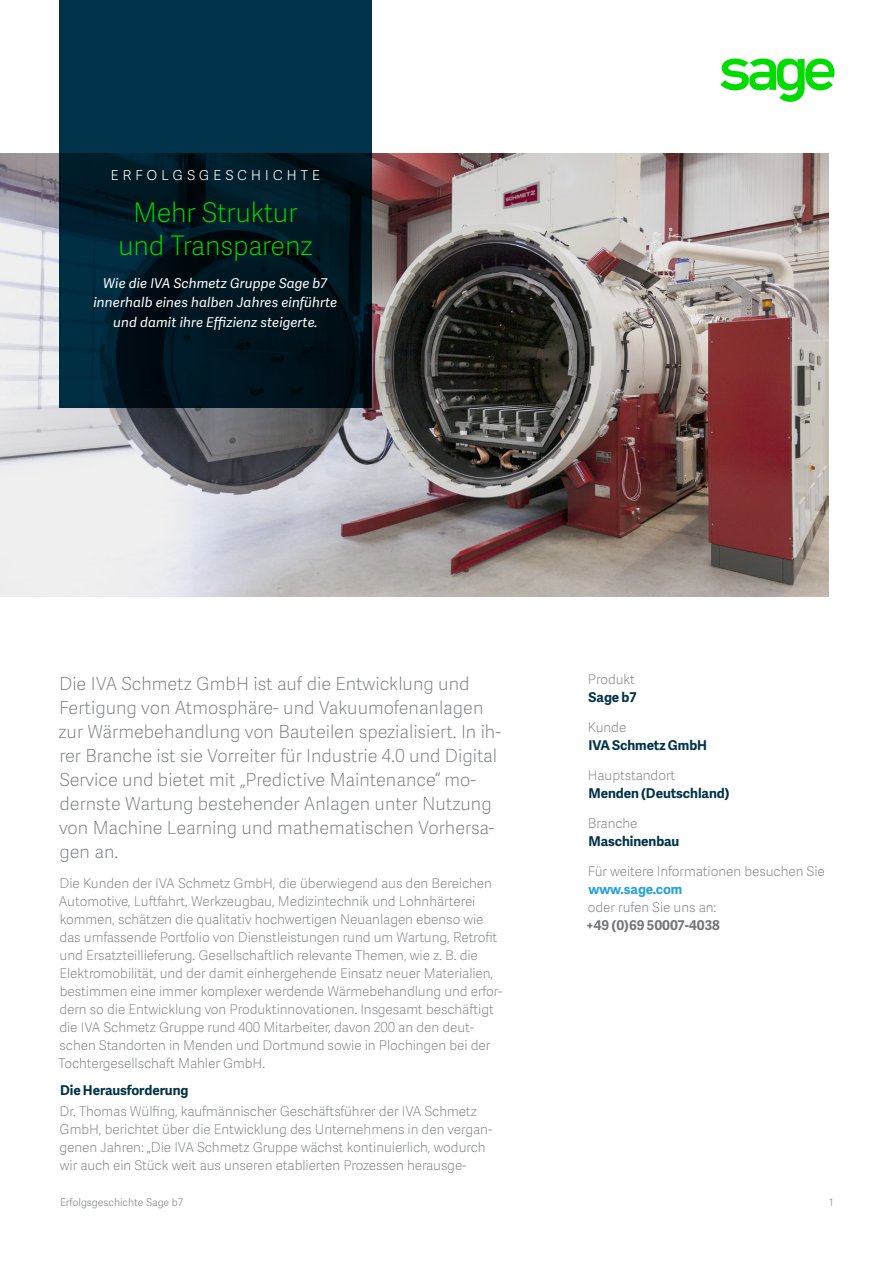
<style>
.page{position:relative;width:893px;height:1263px;background:#fff}
.page>*{position:absolute;margin:0;border:0;box-sizing:border-box;transform-origin:0 0}
.t1{font:27px/33px "Adelle Sans SAGE Th";letter-spacing:-.01em;color:#00dc00;text-align:center}
.t2{font:18px/24px "Adelle Sans SAGE Th";color:#75787b}
.t3{font:18px "Adelle Sans SAGE Th";letter-spacing:.2em;color:#fff}
.t4{font:13.5px/18px "Adelle Sans SAGE Th";letter-spacing:-.005em;color:#75787b}
.t5{font:italic 13.5px/19.5px "Adelle Sans SAGE";letter-spacing:.01em;color:#fff;text-align:center}
.t6{font:700 13.5px "Adelle Sans SAGE";letter-spacing:-.005em;color:#003349}
.t7{font:700 13.5px "Adelle Sans SAGE";letter-spacing:-.005em;color:#75787b}
.t8{font:700 13.5px "Adelle Sans SAGE";letter-spacing:-.005em;color:#28a3da}
.t9{font:10.5px "Adelle Sans SAGE Lt";letter-spacing:-.005em;color:#888b8d}
</style>
<div class="page">
<svg style="left:720px;top:58px;width:115px;height:44px"></svg>
<img style="left:0;top:153px;width:828px;height:444px">
<svg style="left:59px;top:0;width:312px;height:407px;background:#002231"></svg>
<h2 class="t3" style="left:110px;top:161px;width:211px">erfolgsgeschichte</h2>
<h1 class="t1" style="left:118px;top:195px;width:196px">Mehr Struktur und Transparenz</h1>
<p class="t5" style="left:93px;top:273px;width:245px">Wie die IVA Schmetz Gruppe Sage b7 innerhalb eines halben Jahres einführte und damit ihre Effizienz steigerte.</p>
<p class="t2" style="left:59px;top:671px;width:444px">Die IVA Schmetz GmbH ist auf die Entwicklung und Fertigung von Atmosphäre- und Vakuumofenanlagen zur Wärmebehandlung von Bauteilen spezialisiert. In ih&shy;rer Branche ist sie Vorreiter für Industrie 4.0 und Digital Service und bietet mit „Predictive Maintenance“ mo&shy;dernste Wartung bestehender Anlagen unter Nutzung von Machine Learning und mathematischen Vorhersa&shy;gen an.</p>
<p class="t4" style="left:58px;top:874px;width:445px">Die Kunden der IVA Schmetz GmbH, die überwiegend aus den Bereichen Automotive, Luftfahrt, Werkzeugbau, Medizintechnik und Lohnhärterei kommen, schätzen die qualitativ hochwertigen Neuanlagen ebenso wie das umfassende Portfolio von Dienstleistungen rund um Wartung, Retrofit und Ersatzteillieferung. Gesellschaftlich relevante Themen, wie z. B. die Elektromobilität, und der damit einhergehende Einsatz neuer Materialien, bestimmen eine immer komplexer werdende Wärmebehandlung und erfor&shy;dern so die Entwicklung von Produktinnovationen. Insgesamt beschäftigt die IVA Schmetz Gruppe rund 400 Mitarbeiter, davon 200 an den deut&shy;schen Standorten in Menden und Dortmund sowie in Plochingen bei der Tochtergesellschaft Mahler GmbH.</p>
<p class="t6" style="left:60px;top:1080px;width:130px">Die Herausforderung</p>
<p class="t4" style="left:59px;top:1102px;width:434px">Dr. Thomas Wülfing, kaufmännischer Geschäftsführer der IVA Schmetz GmbH, berichtet über die Entwicklung des Unternehmens in den vergan&shy;genen Jahren: „Die IVA Schmetz Gruppe wächst kontinuierlich, wodurch wir auch ein Stück weit aus unseren etablierten Prozessen herausge-</p>
<p class="t4" style="left:588px;top:670px;width:49px">Produkt</p>
<p class="t6" style="left:588px;top:687px;width:50px">Sage b7</p>
<p class="t4" style="left:588px;top:718px;width:40px">Kunde</p>
<p class="t6" style="left:588px;top:735px;width:120px">IVA Schmetz GmbH</p>
<p class="t4" style="left:588px;top:766px;width:89px">Hauptstandort</p>
<p class="t6" style="left:588px;top:783px;width:143px">Menden (Deutschland)</p>
<p class="t4" style="left:588px;top:814px;width:51px">Branche</p>
<p class="t6" style="left:588px;top:831px;width:92px">Maschinenbau</p>
<p class="t4" style="left:588px;top:862px;width:238px">Für weitere Informationen besuchen Sie</p>
<p class="t8" style="left:588px;top:879px;width:95px">www.sage.com</p>
<p class="t4" style="left:587px;top:898px;width:130px">oder rufen Sie uns an:</p>
<p class="t7" style="left:586px;top:915px;width:135px">+49 (0)69 50007-4038</p>
<p class="t9" style="left:60px;top:1195px;width:124px">Erfolgsgeschichte Sage b7</p>
<p class="t9" style="left:829px;top:1195px;width:6px">1</p>
</div>
